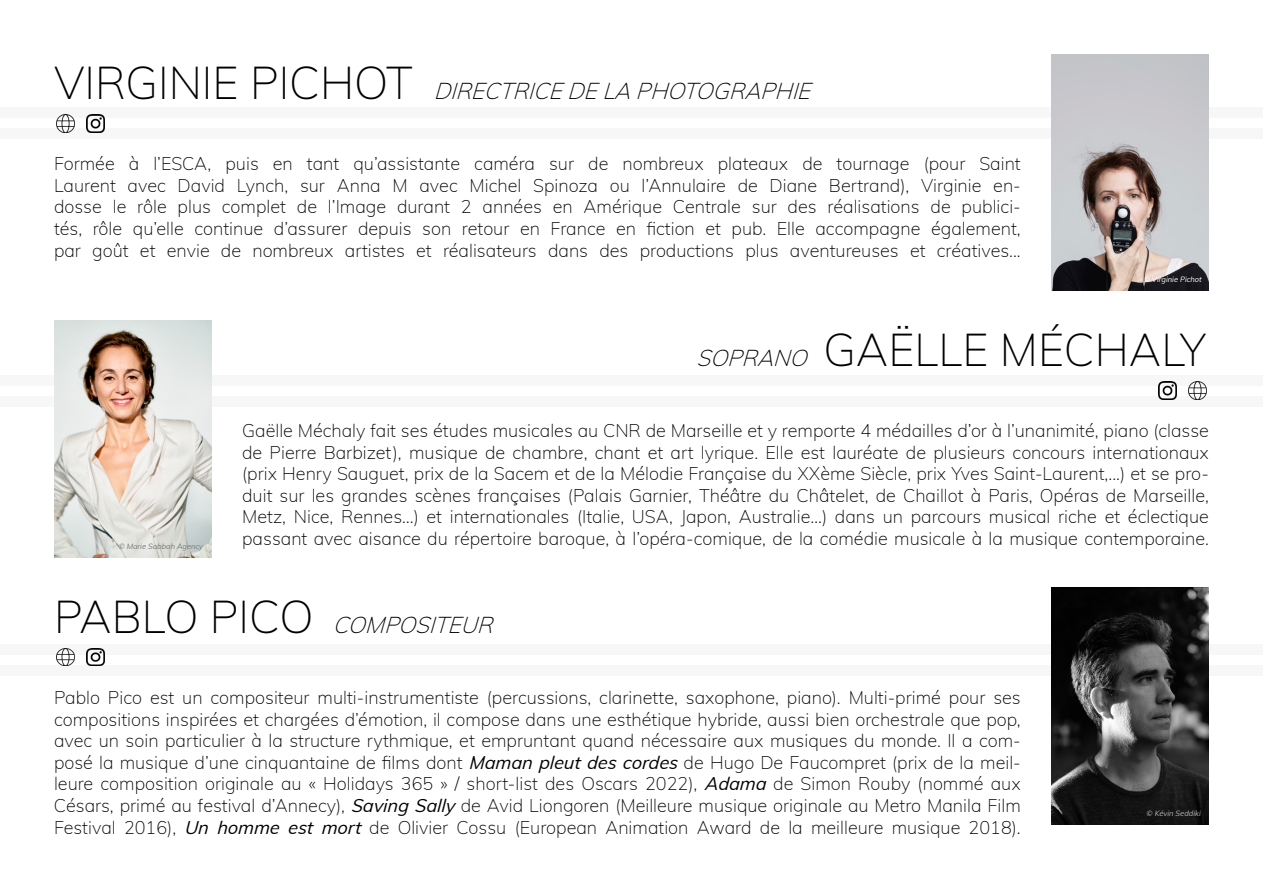
<style>
.page{position:relative;width:1263px;height:893px;background:#fff}
.page>*{position:absolute;margin:0;border:0;box-sizing:border-box;transform-origin:0 0}
.t1{font:200 45px "Muli";color:#000}
.t2{font:italic 200 22.5px "Muli";color:#000}
.t3{font:200 18px/21.6px "Muli";color:#000;text-align:justify}
.t4{font:italic 7.5px "Muli";color:#797979}
.t5{font:italic 7.5px "Muli";color:#fff}
.t6{font:italic 7.5px "Muli";color:#b7b6b6}
.s1{font-weight:400;font-style:italic}
</style>
<div class="page">
<div style="left:0;top:644px;width:1263px;height:10px;background:#f7f7f7"></div>
<div style="left:0;top:665px;width:1263px;height:10px;background:#f7f7f7"></div>
<div style="left:0;top:375px;width:1263px;height:11px;background:#f7f7f7"></div>
<div style="left:0;top:396px;width:1263px;height:11px;background:#f7f7f7"></div>
<div style="left:0;top:107px;width:1263px;height:11px;background:#f7f7f7"></div>
<div style="left:0;top:128px;width:1263px;height:11px;background:#f7f7f7"></div>
<img style="left:1052px;top:54px;width:157px;height:236px">
<img style="left:54px;top:321px;width:157px;height:236px">
<img style="left:1052px;top:588px;width:157px;height:236px">
<img style="left:87px;top:648px;width:17px;height:18px">
<img style="left:57px;top:648px;width:17px;height:18px">
<img style="left:1158px;top:382px;width:18px;height:17px">
<img style="left:1189px;top:382px;width:17px;height:17px">
<img style="left:87px;top:115px;width:17px;height:17px">
<img style="left:57px;top:115px;width:17px;height:17px">
<h1 class="t1" style="left:54px;top:50px;width:360px">VIRGINIE PICHOT</h1>
<p class="t2" style="left:434px;top:75px;width:387px">DIRECTRICEDELAPHOTOGRAPHIE</p>
<p class="t3" style="left:54px;top:152px;width:968px">Formée à l’ESCA, puis en tant qu’assistante caméra sur de nombreux plateaux de tournage (pour Saint Laurent avec David Lynch, sur Anna M avec Michel Spinoza ou l’Annulaire de Diane Bertrand), Virginie en&shy;dosse le rôle plus complet de l’Image durant 2 années en Amérique Centrale sur des réalisations de publici&shy;tés, rôle qu’elle continue d’assurer depuis son retour en France en fiction et pub. Elle accompagne également, par goût et envie de nombreux artistes et réalisateurs dans des productions plus aventureuses et créatives...</p>
<p class="t5" style="left:1143px;top:274px;width:61px">© Virginie Pichot</p>
<p class="t4" style="left:118px;top:541px;width:88px">© Marie Sabbah Agency</p>
<p class="t2" style="left:696px;top:342px;width:121px">SOPRANO</p>
<h1 class="t1" style="left:823px;top:317px;width:384px">GAËLLE MÉCHALY</h1>
<p class="t3" style="left:242px;top:419px;width:968px">Gaëlle Méchaly fait ses études musicales au CNR de Marseille et y remporte 4 médailles d’or à l’unanimité, piano (classe de Pierre Barbizet), musique de chambre, chant et art lyrique. Elle est lauréate de plusieurs concours internationaux (prix Henry Sauguet, prix de la Sacem et de la Mélodie Française du XXème Siècle, prix Yves Saint-Laurent,...) et se pro&shy;duit sur les grandes scènes françaises (Palais Garnier, Théâtre du Châtelet, de Chaillot à Paris, Opéras de Marseille, Metz, Nice, Rennes…) et internationales (Italie, USA, Japon, Australie…) dans un parcours musical riche et éclectique passant avec aisance du répertoire baroque, à l’opéra-comique, de la comédie musicale à la musique contemporaine.</p>
<h1 class="t1" style="left:54px;top:584px;width:261px">PABLO PICO</h1>
<p class="t2" style="left:333px;top:609px;width:170px">COMPOSITEUR</p>
<p class="t3" style="left:54px;top:686px;width:968px">Pablo Pico est un compositeur multi-instrumentiste (percussions, clarinette, saxophone, piano). Multi-primé pour ses compositions inspirées et chargées d’émotion, il compose dans une esthétique hybride, aussi bien orchestrale que pop, avec un soin particulier à la structure rythmique, et empruntant quand nécessaire aux musiques du monde. Il a com&shy;posé la musique d’une cinquantaine de films dont <span class="s1">Maman pleut des cordes</span>de Hugo De Faucompret (prix de la meil&shy;leure composition originale au « Holidays 365 » / short-list des Oscars 2022), <span class="s1">Adama</span> de Simon Rouby (nommé aux Césars, primé au festival d’Annecy), <span class="s1">Saving Sally</span>de Avid Liongoren (Meilleure musique originale au Metro Manila Film Festival 2016), <span class="s1">Un homme est mort</span> de Olivier Cossu (European Animation Award de la meilleure musique 2018).</p>
<p class="t6" style="left:1146px;top:808px;width:57px">© Kévin Seddiki</p>
</div>
